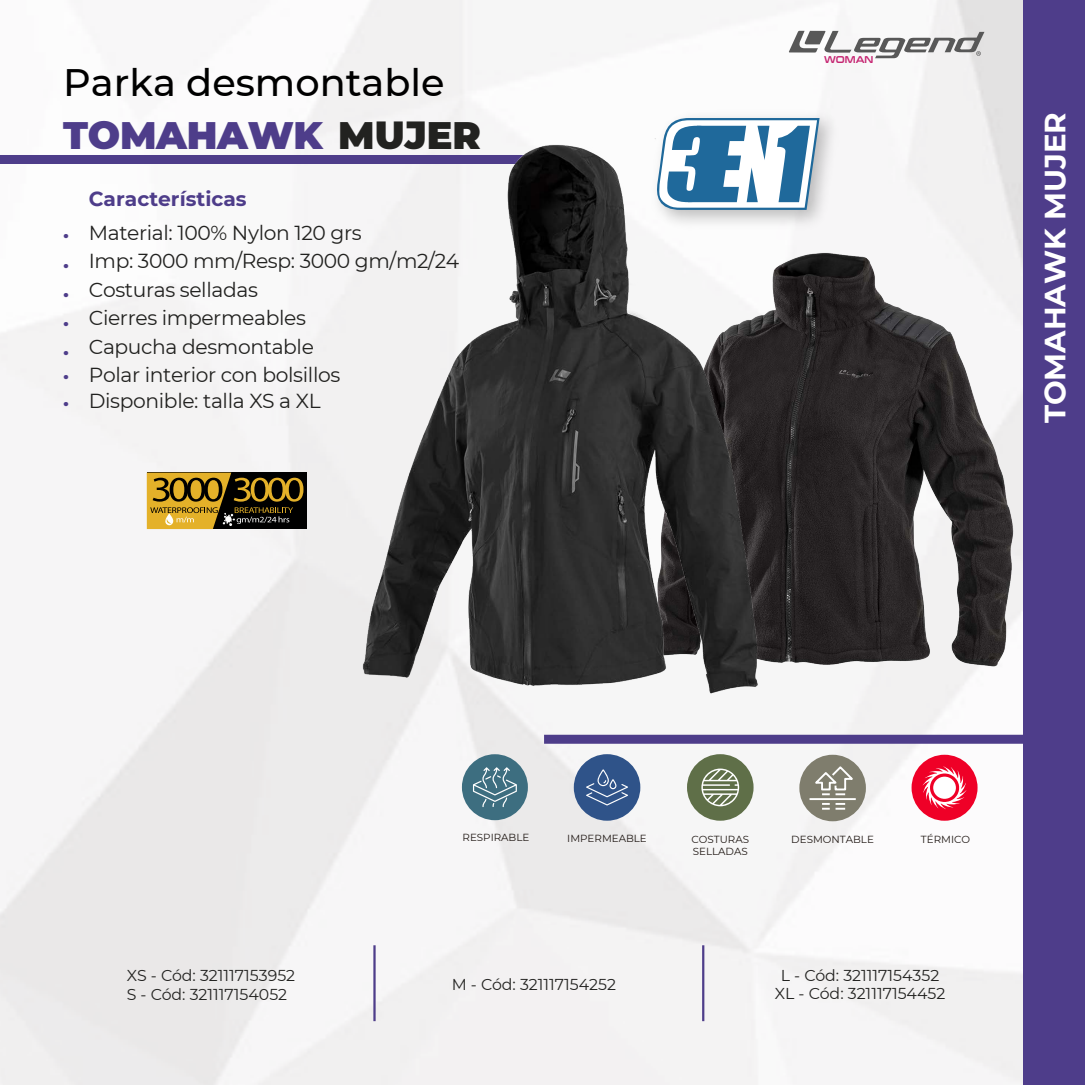
<style>
.page{position:relative;width:1085px;height:1085px;background:#fff}
.page>*{position:absolute;margin:0;border:0;box-sizing:border-box;transform-origin:0 0}
.t1{font:500 38.25px "Montserrat";color:#000}
.t2{font:900 38.25px "Montserrat";letter-spacing:-.01em;color:#4e3d8a}
.t3{font:700 29.25px "Montserrat";color:#fff}
.t4{font:700 22.5px/29.2px "Montserrat";color:#4e3d8a;text-align:justify}
.t5{font:20.25px/28.1px "Montserrat";letter-spacing:-.02em;color:#222220}
.t6{font:700 20.25px "Montserrat";color:#4e3d8a}
.t7{font:15.75px/18.9px "Montserrat";color:#222220}
.t8{font:10.35px/12.4px "Montserrat";color:#211915}
.t9{font:9.9px "Conthrax Sb";color:#c52471;scale:.92 1}
.s1{color:#222220}
</style>
<div class="page">
<img style="left:0;top:0;width:1023px;height:1084px">
<div style="left:1023px;top:0;width:61px;height:1084px;background:#4e3d8a"></div>
<div style="left:0;top:155px;width:573px;height:9px;background:#4e3d8a"></div>
<div style="left:544px;top:734px;width:540px;height:9px;background:#4e3d8a"></div>
<hr style="left:373px;top:945px;width:2px;height:75px;background:#4e3d8a">
<hr style="left:702px;top:945px;width:2px;height:75px;background:#4e3d8a">
<svg style="left:788px;top:31px;width:196px;height:27px"></svg>
<img style="left:644px;top:103px;width:202px;height:133px">
<svg style="left:652px;top:115px;width:170px;height:97px"></svg>
<div style="left:573px;top:754px;width:67px;height:66px;background:#2f5389;border-radius:50%"></div>
<svg style="left:586px;top:769px;width:42px;height:36px"></svg>
<div style="left:687px;top:754px;width:66px;height:66px;background:#5f6f48;border-radius:50%"></div>
<svg style="left:701px;top:768px;width:38px;height:38px"></svg>
<div style="left:799px;top:754px;width:66px;height:67px;background:#7f7d6d;border-radius:50%"></div>
<svg style="left:822px;top:803px;width:7px;height:6px"></svg>
<svg style="left:815px;top:764px;width:41px;height:31px"></svg>
<hr style="left:809px;top:798px;width:46px;height:2px;background:#fff">
<svg style="left:835px;top:803px;width:10px;height:6px"></svg>
<div style="left:462px;top:754px;width:66px;height:66px;background:#3d6e80;border-radius:50%"></div>
<svg style="left:473px;top:767px;width:44px;height:40px"></svg>
<svg style="left:147px;top:472px;width:156px;height:57px;background:#715919"></svg>
<div style="left:911px;top:754px;width:66px;height:66px;background:#ef0027;border-radius:50%"></div>
<svg style="left:922px;top:766px;width:44px;height:43px"></svg>
<img style="left:779px;top:241px;width:244px;height:440px">
<img style="left:352px;top:138px;width:427px;height:568px">
<h1 class="t1" style="left:63px;top:55px;width:383px">Parka desmontable</h1>
<h1 class="t2" style="left:63px;top:107px;width:419px">TOMAHAWK <span class="s1">MUJER</span></h1>
<p class="t4" style="left:63px;top:214px;width:7px">. . . . .</p>
<p class="t4" style="left:63px;top:356px;width:7px;line-height:26.6px">. .</p>
<p class="t6" style="left:89px;top:184px;width:159px">Características</p>
<p class="t5" style="left:89px;top:218px;width:274px">Material: 100% Nylon 120 grs</p>
<p class="t5" style="left:89px;top:246px;width:372px">Imp: 3000 mm/Resp: 3000 gm/m2/24<br>Costuras selladas<br>Cierres impermeables</p>
<p class="t5" style="left:89px;top:332px;width:226px">Capucha desmontable</p>
<p class="t5" style="left:89px;top:386px;width:233px">Disponible: talla XS a XL</p>
<p class="t5" style="left:89px;top:360px;width:253px">Polar interior con bolsillos</p>
<p class="t9" style="left:823px;top:52px;width:55px">WOMAN</p>
<h2 class="t3" style="left:1033px;top:423px;width:313px;rotate:-90deg">TOMAHAWK MUJER</h2>
<p class="t8" style="left:462px;top:830px;width:68px">RESPIRABLE</p>
<p class="t8" style="left:791px;top:832px;width:84px">DESMONTABLE</p>
<p class="t8" style="left:920px;top:832px;width:51px">TÉRMICO</p>
<p class="t8" style="left:567px;top:831px;width:81px">IMPERMEABLE</p>
<p class="t8" style="left:691px;top:832px;width:59px">COSTURAS<br>SELLADAS</p>
<p class="t7" style="left:127px;top:964px;width:170px">XS - Cód: 321117153952<br>S - Cód: 321117154052</p>
<p class="t7" style="left:451px;top:974px;width:166px">M - Cód: 321117154252</p>
<p class="t7" style="left:774px;top:966px;width:172px;line-height:17.3px;text-align:center">L - Cód: 321117154352<br>XL - Cód: 321117154452</p>
</div>
